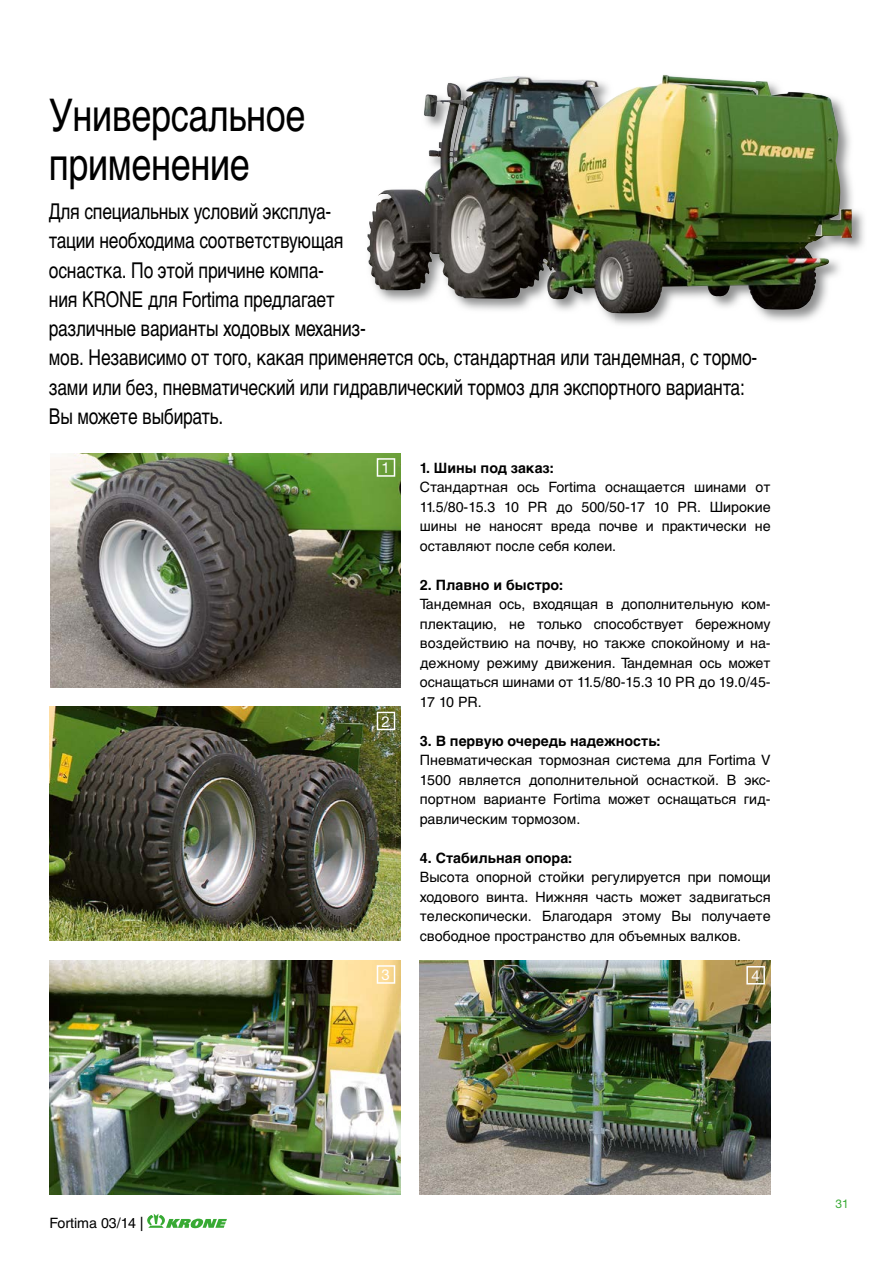
<style>
.page{position:relative;width:893px;height:1263px;background:#fff}
.page>*{position:absolute;margin:0;border:0;box-sizing:border-box;transform-origin:0 0}
.t1{font:45px/48.8px "Helvetica LTCYR";letter-spacing:-.01em;color:#000;scale:.8 1}
.t2{font:21.75px/29.2px "Helvetica LTCYR";letter-spacing:-.01em;color:#000;scale:.8 1}
.t3{font:15px "Helvetica Neue LT";color:#fff}
.t4{font:14.25px/19.5px "Helvetica LTCYR";color:#000;text-align:justify}
.t5{font:700 14.25px "Helvetica LTCYR";color:#000}
.t6{font:12px "Helvetica Neue LT";color:#38aa34}
</style>
<div class="page">
<img style="left:420px;top:961px;width:350px;height:234px">
<img style="left:50px;top:453px;width:350px;height:234px">
<img style="left:50px;top:707px;width:350px;height:233px">
<img style="left:50px;top:960px;width:350px;height:234px">
<svg style="left:746px;top:966px;width:19px;height:18px"></svg>
<svg style="left:377px;top:458px;width:18px;height:19px"></svg>
<svg style="left:377px;top:712px;width:18px;height:18px"></svg>
<svg style="left:377px;top:965px;width:18px;height:19px"></svg>
<img style="left:371px;top:75px;width:493px;height:250px">
<img style="left:367px;top:75px;width:296px;height:198px">
<svg style="left:147px;top:1213px;width:80px;height:15px"></svg>
<h1 class="t1" style="left:49px;top:91px;width:322px">Универсальное применение</h1>
<p class="t2" style="left:49px;top:197px;width:887px">Для специальных условий эксплуа-<br>тации необходима соответствующая<br>оснастка. По этой причине компа-<br>ния KRONE для Fortima предлагает<br>различные варианты ходовых механиз-<br>мов. Независимо от того, какая применяется ось, стандартная или тандемная, с тормо&shy;зами или без, пневматический или гидравлический тормоз для экспортного варианта:<br>Вы можете выбирать.</p>
<p class="t3" style="left:382px;top:459px;width:10px">1</p>
<p class="t3" style="left:382px;top:712px;width:10px">2</p>
<p class="t3" style="left:382px;top:966px;width:10px">3</p>
<p class="t5" style="left:420px;top:459px;width:135px">1. Шины под заказ:</p>
<p class="t4" style="left:420px;top:477px;width:352px">Стандартная ось Fortima оснащается шинами от 11.5/80-15.3 10 PR до 500/50-17 10 PR. Широкие шины не наносят вреда почве и практически не оставляют после себя колеи.</p>
<p class="t5" style="left:420px;top:576px;width:145px">2. Плавно и быстро:</p>
<p class="t4" style="left:420px;top:594px;width:352px">Тандемная ось, входящая в дополнительную ком&shy;плектацию, не только способствует бережному воздействию на почву, но также спокойному и на&shy;дежному режиму движения. Тандемная ось может оснащаться шинами от 11.5/80-15.3 10 PR до 19.0/45- 17 10 PR.</p>
<p class="t5" style="left:420px;top:732px;width:242px">3. В первую очередь надежность:</p>
<p class="t4" style="left:420px;top:750px;width:352px">Пневматическая тормозная система для Fortima V 1500 является дополнительной оснасткой. В экс&shy;портном варианте Fortima может оснащаться гид&shy;равлическим тормозом.</p>
<p class="t5" style="left:420px;top:849px;width:154px">4. Стабильная опора:</p>
<p class="t4" style="left:420px;top:867px;width:352px">Высота опорной стойки регулируется при помощи ходового винта. Нижняя часть может задвигаться телескопически. Благодаря этому Вы получаете свободное пространство для объемных валков.</p>
<p class="t3" style="left:751px;top:966px;width:10px">4</p>
<p class="t4" style="left:50px;top:1213px;width:95px">Fortima 03/14 |</p>
<p class="t6" style="left:836px;top:1196px;width:15px">31</p>
</div>
